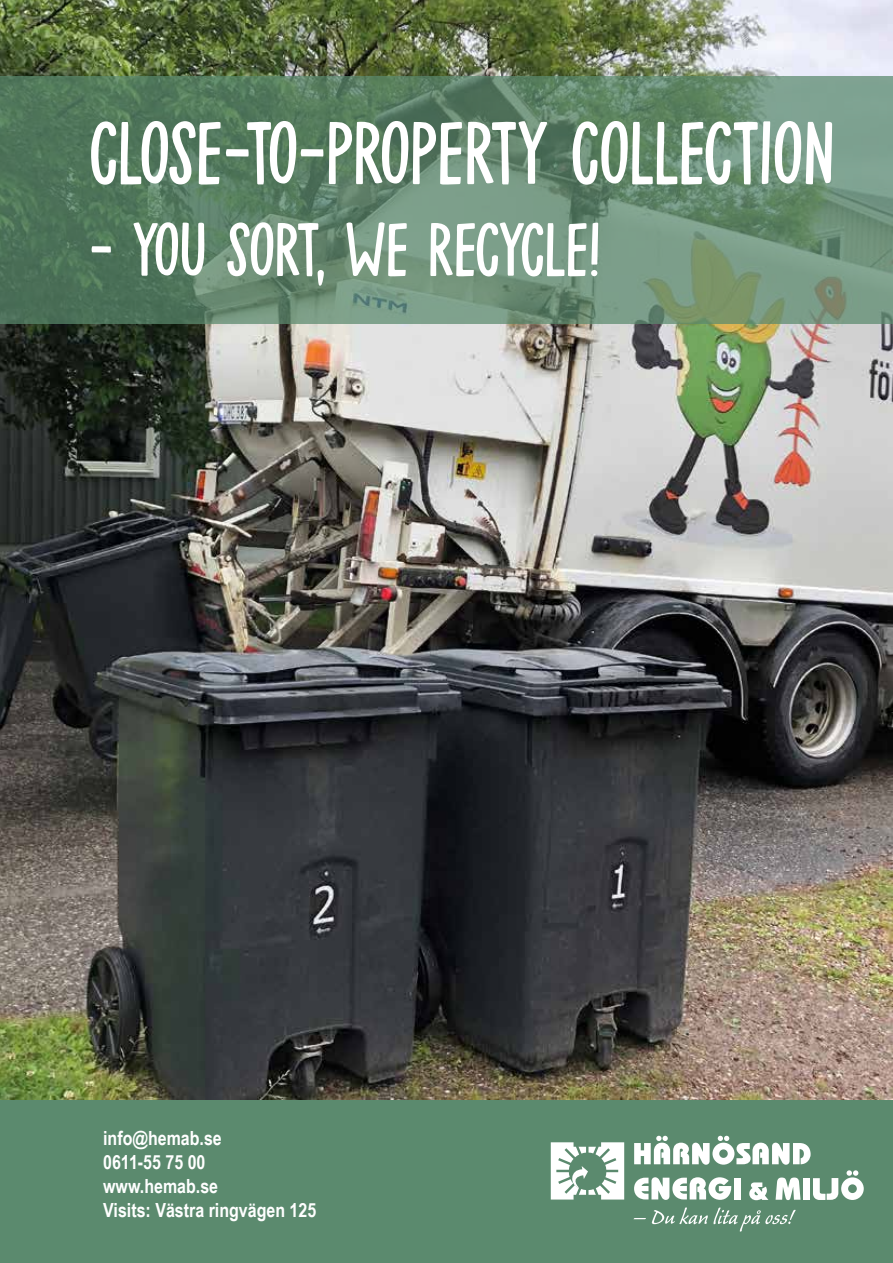
<style>
.page{position:relative;width:893px;height:1263px;background:#fff}
.page>*{position:absolute;margin:0;border:0;box-sizing:border-box;transform-origin:0 0}
.t1{font:90px "Mulhouse DEMO";color:#fff}
.t2{font:76.5px "Mulhouse DEMO";letter-spacing:-.01em;color:#fff}
.t3{font:700 19.5px/24px "Arial Narrow";color:#fff}
</style>
<div class="page">
<div style="left:0;top:1092px;width:893px;height:171px;background:#5b8a6e"></div>
<svg style="left:551px;top:1142px;width:73px;height:57px"></svg>
<svg style="left:634px;top:1136px;width:230px;height:64px"></svg>
<svg style="left:633px;top:1218px;width:13px;height:1px"></svg>
<svg style="left:652px;top:1207px;width:56px;height:17px"></svg>
<svg style="left:714px;top:1207px;width:82px;height:24px"></svg>
<img style="left:0;top:0;width:893px;height:1099px">
<svg style="left:0;top:76px;width:893px;height:248px;background:#64886f"></svg>
<h1 class="t1" style="left:89px;top:104px;width:747px">CLOSE-TO-PROPERTY COLLECTION</h1>
<h2 class="t2" style="left:89px;top:208px;width:513px">- YOU SORT, WE RECYCLE!</h2>
<p class="t3" style="left:103px;top:1125px;width:215px">info@hemab.se<br>0611-55 75 00 www.hemab.se<br>Visits: Västra ringvägen 125</p>
</div>
